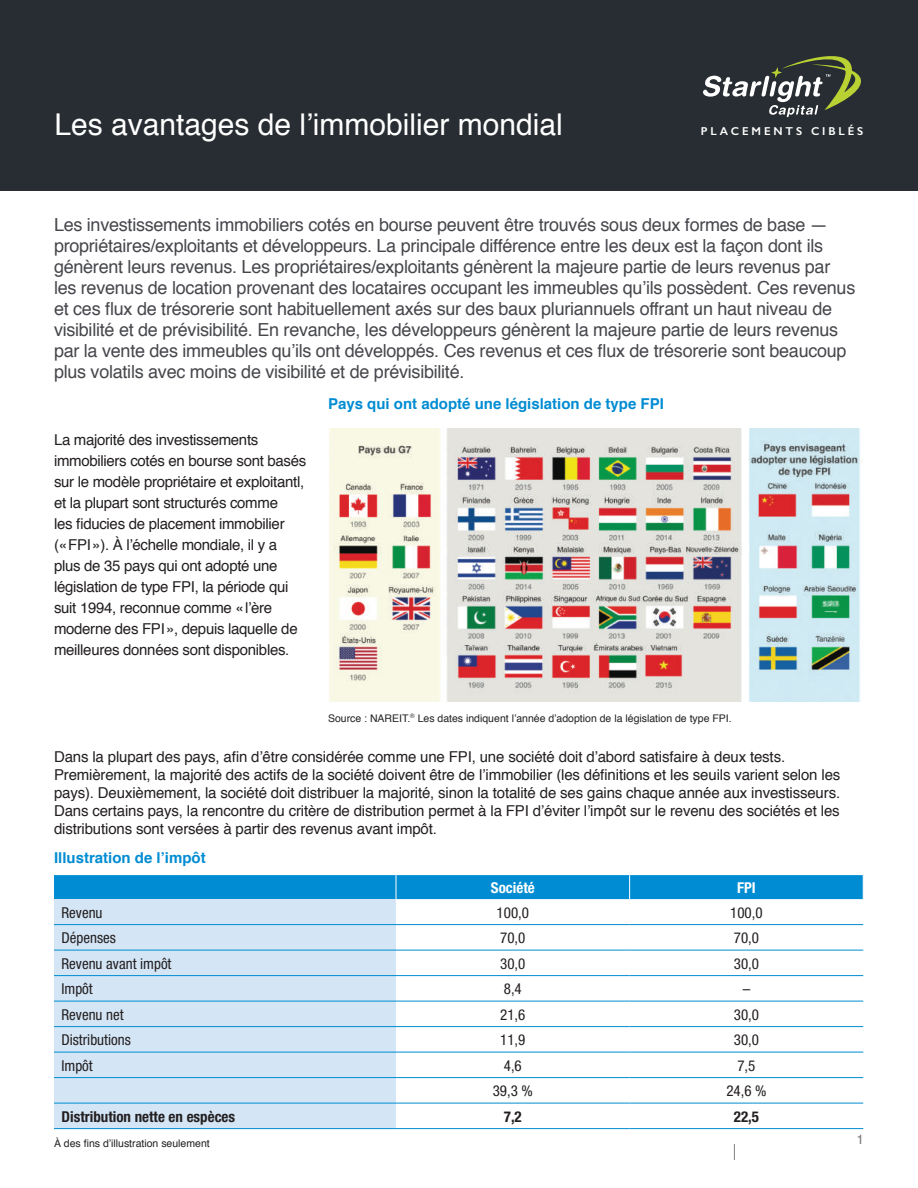
<style>
.page{position:relative;width:918px;height:1188px;background:#fff}
.page>*{position:absolute;margin:0;border:0;box-sizing:border-box;transform-origin:0 0}
.t1{font:30px "Helvetica";color:#fff}
.t2{font:18px/21px "Helvetica";letter-spacing:-.015em;color:#46474c}
.t3{font:15px/21px "Helvetica";letter-spacing:-.01em;color:#231f20}
.t4{font:condensed 15px "Helvetica Neue";color:#231f20}
.t5{font:700 15px "Helvetica";color:#008cd2}
.t6{font:700 condensed 15px "Helvetica Neue";color:#231f20}
.t7{font:700 condensed 15px "Helvetica Neue";color:#fff}
.t8{font:13.5px "Helvetica";color:#7b797d}
.t9{font:600 11.55px "Gill Sans";letter-spacing:.25em;color:#fff}
.t10{font:10.5px "Helvetica";color:#231f20}
</style>
<div class="page">
<svg style="left:734px;top:1144px;width:1px;height:16px"></svg>
<div style="left:54px;top:899px;width:342px;height:229px;background:#d4e6f6"></div>
<div style="left:54px;top:875px;width:810px;height:24px;background:#008cd2"></div>
<hr style="left:54px;top:924px;width:342px;height:1px;background:#008cd2">
<hr style="left:54px;top:950px;width:342px;height:1px;background:#008cd2">
<hr style="left:54px;top:975px;width:342px;height:1px;background:#008cd2">
<hr style="left:54px;top:1001px;width:342px;height:1px;background:#008cd2">
<hr style="left:54px;top:1026px;width:342px;height:1px;background:#008cd2">
<hr style="left:54px;top:1052px;width:342px;height:1px;background:#008cd2">
<hr style="left:54px;top:1077px;width:342px;height:1px;background:#008cd2">
<hr style="left:54px;top:1103px;width:342px;height:1px;background:#008cd2">
<hr style="left:54px;top:1128px;width:342px;height:1px;background:#008cd2">
<hr style="left:396px;top:924px;width:234px;height:1px;background:#008cd2">
<hr style="left:630px;top:924px;width:233px;height:1px;background:#008cd2">
<hr style="left:396px;top:950px;width:234px;height:1px;background:#008cd2">
<hr style="left:630px;top:950px;width:233px;height:1px;background:#008cd2">
<hr style="left:396px;top:975px;width:234px;height:1px;background:#008cd2">
<hr style="left:630px;top:975px;width:233px;height:1px;background:#008cd2">
<hr style="left:396px;top:1001px;width:234px;height:1px;background:#008cd2">
<hr style="left:630px;top:1001px;width:233px;height:1px;background:#008cd2">
<hr style="left:396px;top:1026px;width:234px;height:1px;background:#008cd2">
<hr style="left:630px;top:1026px;width:233px;height:1px;background:#008cd2">
<hr style="left:396px;top:1052px;width:234px;height:1px;background:#008cd2">
<hr style="left:630px;top:1052px;width:233px;height:1px;background:#008cd2">
<hr style="left:396px;top:1077px;width:234px;height:1px;background:#008cd2">
<hr style="left:630px;top:1077px;width:233px;height:1px;background:#008cd2">
<hr style="left:396px;top:1103px;width:234px;height:1px;background:#008cd2">
<hr style="left:630px;top:1103px;width:233px;height:1px;background:#008cd2">
<hr style="left:396px;top:1128px;width:234px;height:1px;background:#008cd2">
<hr style="left:630px;top:1128px;width:233px;height:1px;background:#008cd2">
<div style="left:0;top:0;width:918px;height:191px;background:#272d32"></div>
<svg style="left:703px;top:56px;width:158px;height:61px"></svg>
<img style="left:329px;top:428px;width:532px;height:274px">
<h1 class="t1" style="left:54px;top:101px;width:510px">Les avantages de l’immobilier mondial</h1>
<p class="t9" style="left:701px;top:124px;width:164px">PLACEMENTS CIBLÉS</p>
<p class="t2" style="left:54px;top:215px;width:803px">Les investissements immobiliers cotés en bourse peuvent être trouvés sous deux formes de base — propriétaires/exploitants et développeurs. La principale différence entre les deux est la façon dont ils génèrent leurs revenus. Les propriétaires/exploitants génèrent la majeure partie de leurs revenus par les revenus de location provenant des locataires occupant les immeubles qu’ils possèdent. Ces revenus et ces flux de trésorerie sont habituellement axés sur des baux pluriannuels offrant un haut niveau de visibilité et de prévisibilité. En revanche, les développeurs génèrent la majeure partie de leurs revenus par la vente des immeubles qu’ils ont développés. Ces revenus et ces flux de trésorerie sont beaucoup plus volatils avec moins de visibilité et de prévisibilité.</p>
<p class="t3" style="left:54px;top:430px;width:254px">La majorité des investissements immobiliers cotés en bourse sont basés sur le modèle propriétaire et exploitantl, et la plupart sont structurés comme<br>les fiducies de placement immobilier («FPI»). À l’échelle mondiale, il y a plus de 35 pays qui ont adopté une législation de type FPI, la période qui suit 1994, reconnue comme «l’ère moderne des FPI», depuis laquelle de meilleures données sont disponibles.</p>
<p class="t5" style="left:328px;top:392px;width:337px">Pays qui ont adopté une législation de type FPI</p>
<p class="t10" style="left:328px;top:710px;width:405px">Source : NAREIT.<sup>®</sup> Les dates indiquent l’année d’adoption de la législation de type FPI.</p>
<p class="t3" style="left:54px;top:748px;width:788px;line-height:18px">Dans la plupart des pays, afin d’être considérée comme une FPI, une société doit d’abord satisfaire à deux tests.<br>Premièrement, la majorité des actifs de la société doivent être de l’immobilier (les définitions et les seuils varient selon les pays). Deuxièmement, la société doit distribuer la majorité, sinon la totalité de ses gains chaque année aux investisseurs.<br>Dans certains pays, la rencontre du critère de distribution permet à la FPI d’éviter l’impôt sur le revenu des sociétés et les distributions sont versées à partir des revenus avant impôt.</p>
<p class="t5" style="left:54px;top:846px;width:153px">Illustration de l’impôt</p>
<p class="t7" style="left:491px;top:879px;width:45px">Société</p>
<p class="t7" style="left:737px;top:879px;width:20px">FPI</p>
<p class="t4" style="left:61px;top:904px;width:43px">Revenu</p>
<p class="t4" style="left:497px;top:904px;width:34px">100,0</p>
<p class="t4" style="left:730px;top:904px;width:34px">100,0</p>
<p class="t4" style="left:61px;top:929px;width:56px">Dépenses</p>
<p class="t4" style="left:500px;top:929px;width:27px">70,0</p>
<p class="t4" style="left:734px;top:929px;width:27px">70,0</p>
<p class="t4" style="left:61px;top:955px;width:112px">Revenu avant impôt</p>
<p class="t4" style="left:500px;top:955px;width:27px">30,0</p>
<p class="t4" style="left:734px;top:955px;width:27px">30,0</p>
<p class="t4" style="left:61px;top:980px;width:33px">Impôt</p>
<p class="t4" style="left:504px;top:980px;width:19px">8,4</p>
<p class="t4" style="left:743px;top:980px;width:9px">–</p>
<p class="t4" style="left:61px;top:1006px;width:64px">Revenu net</p>
<p class="t4" style="left:500px;top:1006px;width:27px">21,6</p>
<p class="t4" style="left:734px;top:1006px;width:27px">30,0</p>
<p class="t4" style="left:61px;top:1031px;width:71px">Distributions</p>
<p class="t4" style="left:500px;top:1031px;width:27px">11,9</p>
<p class="t4" style="left:734px;top:1031px;width:27px">30,0</p>
<p class="t4" style="left:61px;top:1057px;width:33px">Impôt</p>
<p class="t4" style="left:504px;top:1057px;width:19px">4,6</p>
<p class="t4" style="left:737px;top:1057px;width:19px">7,5</p>
<p class="t4" style="left:493px;top:1082px;width:42px">39,3 %</p>
<p class="t4" style="left:726px;top:1082px;width:42px">24,6 %</p>
<p class="t6" style="left:62px;top:1107px;width:175px">Distribution nette en espèces</p>
<p class="t6" style="left:504px;top:1107px;width:19px">7,2</p>
<p class="t6" style="left:734px;top:1107px;width:27px">22,5</p>
<p class="t10" style="left:54px;top:1135px;width:157px">À des fins d’illustration seulement</p>
<p class="t8" style="left:856px;top:1129px;width:9px">1</p>
</div>
